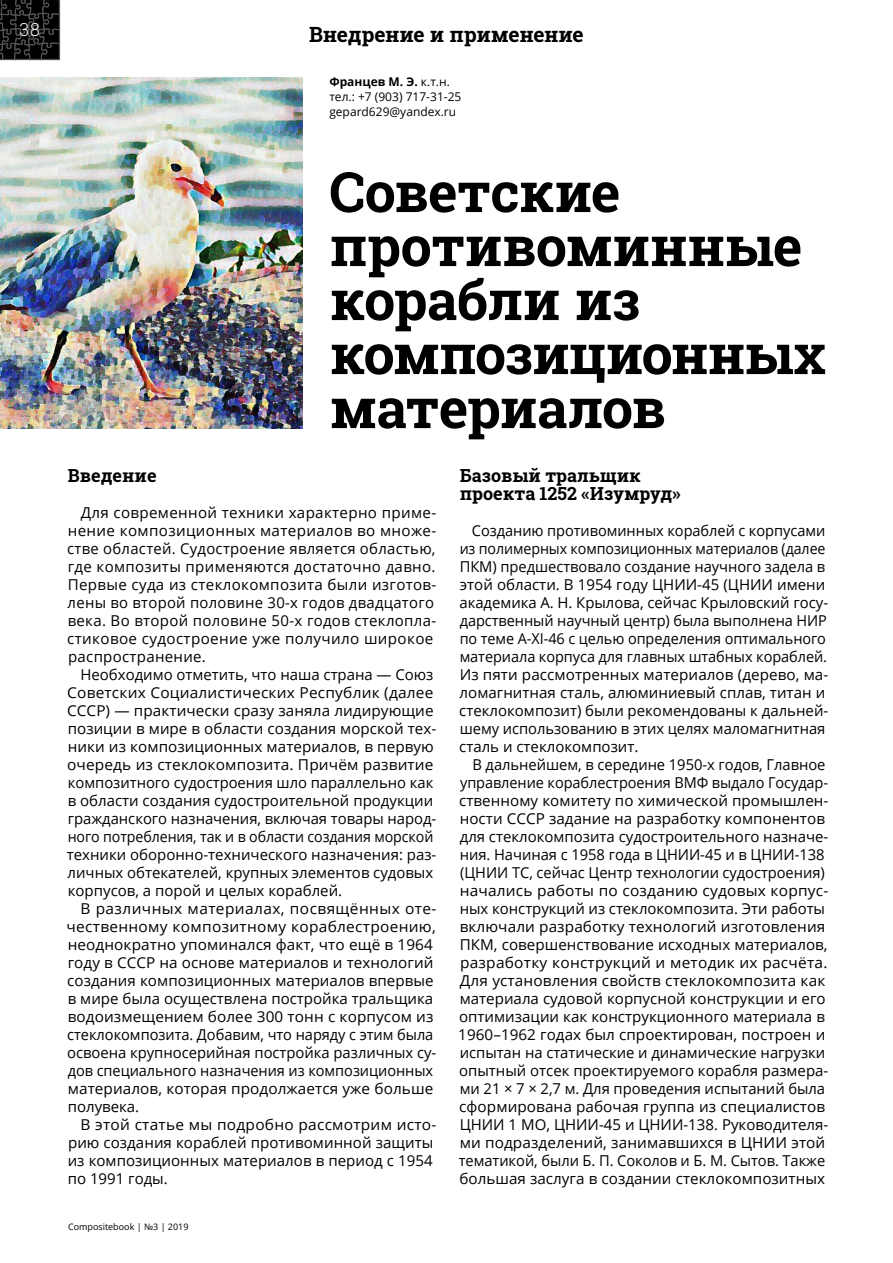
<style>
.page{position:relative;width:893px;height:1263px;background:#fff}
.page>*{position:absolute;margin:0;border:0;box-sizing:border-box;transform-origin:0 0}
.t1{font:700 55.5px/54px "Roboto Slab";letter-spacing:-.02em;color:#000}
.t2{font:700 21px "Roboto Slab";letter-spacing:-.015em;color:#000}
.t3{font:700 18px/18px "Roboto Slab";color:#000}
.t4{font:300 18px "Roboto Slab";color:#fff}
.t5{font:15px/18px "Open Sans";color:#000}
.t6{font:15px/18px "Open Sans";letter-spacing:.02em;color:#000}
.t7{font:12px/15px "Open Sans";color:#000}
.t8{font:9px "Open Sans";color:#000}
.s1{font-weight:700}
</style>
<div class="page">
<img style="left:0;top:77px;width:302px;height:351px">
<svg style="left:0;top:0;width:61px;height:61px"></svg>
<p class="t4" style="left:20px;top:17px;width:22px">38</p>
<h2 class="t2" style="left:309px;top:20px;width:276px">Внедрение и применение</h2>
<p class="t7" style="left:329px;top:74px;width:134px"><span class="s1">Францев М. Э.</span> к.т.н. тел.: +7 (903) 717-31-25 gepard629@yandex.ru</p>
<h1 class="t1" style="left:329px;top:164px;width:498px">Советские противоминные корабли из композиционных материалов</h1>
<p class="t3" style="left:68px;top:466px;width:90px">Введение</p>
<p class="t6" style="left:67px;top:503px;width:371px;text-indent:14px">Для современной техники характерно приме&shy;нение композиционных материалов во множе&shy;стве областей. Судостроение является областью, где композиты применяются достаточно давно.<br>Первые суда из стеклокомпозита были изготов&shy;лены во второй половине 30-х годов двадцатого века. Во второй половине 50-х годов стеклопла&shy;стиковое судостроение уже получило широкое распространение.</p>
<p class="t5" style="left:67px;top:665px;width:371px;text-indent:14px">Необходимо отметить, что наша страна — Союз Советских Социалистических Республик (далее СССР) — практически сразу заняла лидирующие позиции в мире в области создания морской тех&shy;ники из композиционных материалов, в первую очередь из стеклокомпозита. Причём развитие композитного судостроения шло параллельно как в области создания судостроительной продукции гражданского назначения, включая товары народ&shy;ного потребления, так и в области создания морской техники оборонно-технического назначения: раз&shy;личных обтекателей, крупных элементов судовых корпусов, а порой и целых кораблей.</p>
<p class="t5" style="left:67px;top:899px;width:371px;text-indent:14px">В различных материалах, посвящённых оте&shy;чественному композитному кораблестроению, неоднократно упоминался факт, что ещё в 1964 году в СССР на основе материалов и технологий создания композиционных материалов впервые в мире была осуществлена постройка тральщика водоизмещением более 300 тонн с корпусом из стеклокомпозита. Добавим, что наряду с этим была освоена крупносерийная постройка различных су&shy;дов специального назначения из композиционных материалов, которая продолжается уже больше полувека.</p>
<p class="t5" style="left:68px;top:1115px;width:370px;text-indent:13px">В этой статье мы подробно рассмотрим исто&shy;рию создания кораблей противоминной защиты из композиционных материалов в период с 1954 по 1991 годы.</p>
<p class="t8" style="left:68px;top:1220px;width:122px">Compositebook | №3 | 2019</p>
<p class="t3" style="left:460px;top:466px;width:223px">Базовый тральщик проекта 1252 «Изумруд»</p>
<p class="t5" style="left:459px;top:521px;width:371px;text-indent:13px">Созданию противоминных кораблей с корпусами из полимерных композиционных материалов (далее ПКМ) предшествовало создание научного задела в этой области. В 1954 году ЦНИИ-45 (ЦНИИ имени академика А. Н. Крылова, сейчас Крыловский госу&shy;дарственный научный центр) была выполнена НИР по теме A-XI-46 с целью определения оптимального материала корпуса для главных штабных кораблей.<br>Из пяти рассмотренных материалов (дерево, ма&shy;ломагнитная сталь, алюминиевый сплав, титан и стеклокомпозит) были рекомендованы к дальней&shy;шему использованию в этих целях маломагнитная сталь и стеклокомпозит.</p>
<p class="t5" style="left:458px;top:755px;width:372px;text-indent:14px">В дальнейшем, в середине 1950-х годов, Главное управление кораблестроения ВМФ выдало Государ&shy;ственному комитету по химической промышлен&shy;ности СССР задание на разработку компонентов для стеклокомпозита судостроительного назначе&shy;ния. Начиная с 1958 года в ЦНИИ-45 и в ЦНИИ-138 (ЦНИИ ТС, сейчас Центр технологии судостроения) начались работы по созданию судовых корпус&shy;ных конструкций из стеклокомпозита. Эти работы включали разработку технологий изготовления ПКМ, совершенствование исходных материалов, разработку конструкций и методик их расчёта.<br>Для установления свойств стеклокомпозита как материала судовой корпусной конструкции и его оптимизации как конструкционного материала в 1960–1962 годах был спроектирован, построен и испытан на статические и динамические нагрузки опытный отсек проектируемого корабля размера&shy;ми 21 × 7 × 2,7 м. Для проведения испытаний была сформирована рабочая группа из специалистов ЦНИИ 1 МО, ЦНИИ-45 и ЦНИИ-138. Руководителя&shy;ми подразделений, занимавшихся в ЦНИИ этой тематикой, были Б. П. Соколов и Б. М. Сытов. Также большая заслуга в создании стеклокомпозитных</p>
</div>
